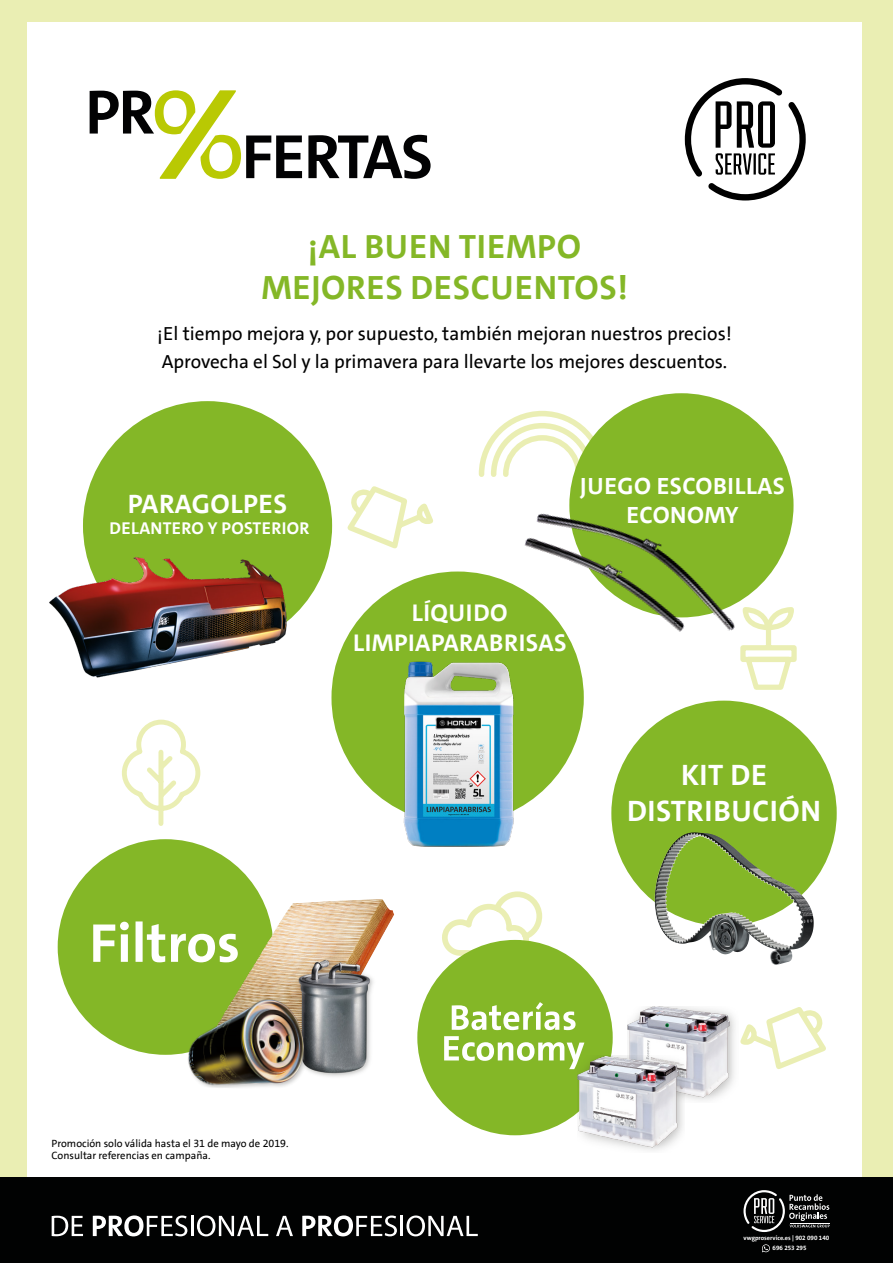
<style>
.page{position:relative;width:893px;height:1263px;background:#eaeeb3}
.page>*{position:absolute;margin:0;border:0;box-sizing:border-box;transform-origin:0 0}
.t1{font:700 34.05px/41px "VWAG The Sans";letter-spacing:.02em;color:#84b727;text-align:center}
.t2{font:700 30px/36px "VWAG The Sans";letter-spacing:.02em;color:#fff;text-align:center}
.t3{font:700 27.15px "VWAG The Sans";letter-spacing:.02em;color:#fff}
.t4{font:700 24.45px/29.4px "VWAG The Sans";letter-spacing:.02em;color:#fff;text-align:center}
.t5{font:700 23.85px/28.7px "VWAG The Sans";letter-spacing:.02em;color:#fff;text-align:center}
.t6{font:19.2px/27.8px "VWAG The Sans";color:#000}
.t7{font:700 17.4px "VWAG The Sans";letter-spacing:.02em;color:#fff}
.t8{font:10.65px/12.8px "VWAG The Sans";color:#000}
.t9{font:700 6.3px/10.2px "VWAG The Sans";color:#fff}
</style>
<div class="page">
<div style="left:27px;top:22px;width:835px;height:1219px;background:#fff"></div>
<svg style="left:685px;top:78px;width:121px;height:122px"></svg>
<div style="left:0;top:1177px;width:893px;height:86px;background:#010202"></div>
<svg style="left:308px;top:135px;width:123px;height:44px"></svg>
<svg style="left:90px;top:90px;width:212px;height:89px"></svg>
<svg style="left:478px;top:410px;width:115px;height:67px"></svg>
<svg style="left:753px;top:607px;width:44px;height:83px"></svg>
<svg style="left:740px;top:1007px;width:86px;height:62px"></svg>
<svg style="left:347px;top:486px;width:86px;height:63px"></svg>
<svg style="left:122px;top:719px;width:79px;height:107px"></svg>
<svg style="left:442px;top:891px;width:103px;height:65px"></svg>
<div style="left:58px;top:839px;width:215px;height:216px;background:#84b727;border-radius:50%"></div>
<img style="left:267px;top:900px;width:93px;height:43px">
<img style="left:292px;top:956px;width:81px;height:121px">
<svg style="left:93px;top:921px;width:145px;height:41px"></svg>
<img style="left:182px;top:997px;width:126px;height:91px">
<svg style="left:52px;top:1216px;width:31px;height:20px"></svg>
<svg style="left:93px;top:1215px;width:94px;height:21px"></svg>
<hr style="left:191px;top:1216px;width:3px;height:20px;background:#fff">
<svg style="left:197px;top:1215px;width:71px;height:21px"></svg>
<svg style="left:276px;top:1216px;width:17px;height:20px"></svg>
<svg style="left:302px;top:1215px;width:95px;height:21px"></svg>
<hr style="left:400px;top:1216px;width:3px;height:20px;background:#fff">
<svg style="left:406px;top:1215px;width:72px;height:21px"></svg>
<div style="left:83px;top:401px;width:249px;height:249px;background:#84b727;border-radius:50%"></div>
<img style="left:49px;top:542px;width:249px;height:136px">
<div style="left:417px;top:940px;width:196px;height:195px;background:#84b727;border-radius:50%"></div>
<svg style="left:444px;top:1036px;width:140px;height:33px"></svg>
<svg style="left:452px;top:1002px;width:124px;height:28px"></svg>
<img style="left:628px;top:1007px;width:107px;height:94px">
<img style="left:577px;top:1055px;width:108px;height:96px">
<div style="left:569px;top:393px;width:224px;height:224px;background:#84b727;border-radius:50%"></div>
<img style="left:490px;top:458px;width:280px;height:228px">
<div style="left:611px;top:701px;width:226px;height:225px;background:#84b727;border-radius:50%"></div>
<img style="left:655px;top:832px;width:40px;height:112px">
<div style="left:331px;top:571px;width:253px;height:253px;background:#84b727;border-radius:50%"></div>
<img style="left:380px;top:661px;width:159px;height:186px">
<svg style="left:743px;top:1190px;width:86px;height:42px"></svg>
<svg style="left:762px;top:1244px;width:8px;height:8px"></svg>
<h1 class="t1" style="left:261px;top:226px;width:368px">¡AL BUEN TIEMPO<br>MEJORES DESCUENTOS!</h1>
<p class="t6" style="left:157px;top:320px;width:576px">¡El tiempo mejora y, por supuesto, también mejoran nuestros precios!<br>Aprovecha el Sol y la primavera para llevarte los mejores descuentos.</p>
<h3 class="t3" style="left:128px;top:487px;width:161px">PARAGOLPES</h3>
<p class="t7" style="left:110px;top:517px;width:201px">DELANTERO Y POSTERIOR</p>
<p class="t5" style="left:580px;top:472px;width:206px">JUEGO ESCOBILLAS<br>ECONOMY</p>
<p class="t4" style="left:353px;top:599px;width:215px">LÍQUIDO<br>LIMPIAPARABRISAS</p>
<h2 class="t2" style="left:627px;top:757px;width:195px">KIT DE<br>DISTRIBUCIÓN</h2>
<p class="t8" style="left:52px;top:1137px;width:238px">Promoción solo válida hasta el 31 de mayo de 2019.<br>Consultar referencias en campaña.</p>
<p class="t9" style="left:773px;top:1232px;width:58px;text-indent:-29px">vwgproservice.es | 902 090 140<br>696 253 295</p>
</div>
